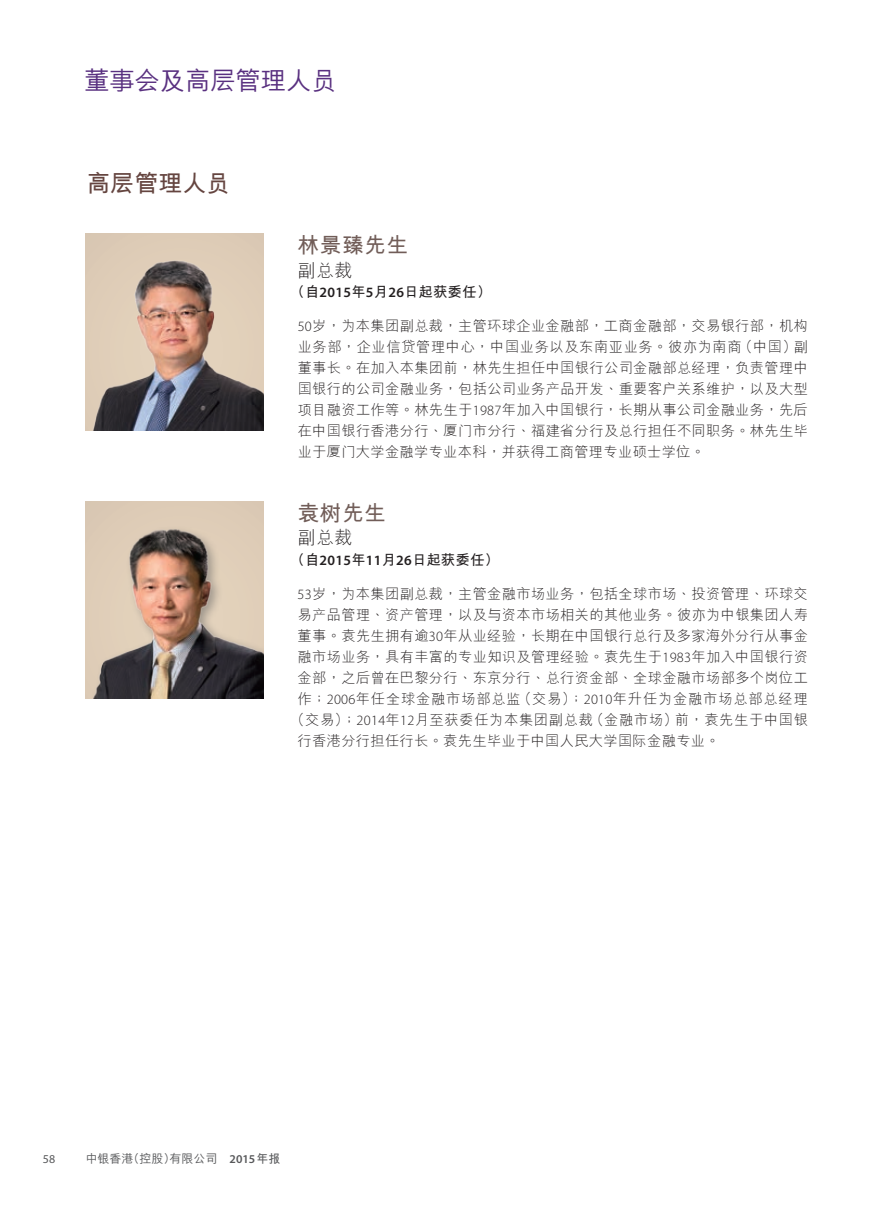
<style>
.page{position:relative;width:893px;height:1212px;background:#fff}
.page>*{position:absolute;margin:0;border:0;box-sizing:border-box;transform-origin:0 0}
.t1{font:500 25.5px "M Hei HKS";letter-spacing:-.01em;color:#593080}
.t2{font:700 24px "M Hei HKS";color:#654540}
.t3{font:700 21.75px "M Hei HKS";letter-spacing:.02em;color:#715d58}
.t4{font:300 18px "M Hei HKS";letter-spacing:.02em;color:#231f20}
.t5{font:300 14.25px/21px "M Hei HKS";letter-spacing:.025em;color:#231f20;text-align:justify}
.t6{font:300 14.25px "M Hei HKS";letter-spacing:.06em;color:#231f20}
.t7{font:300 14.25px "M Hei HKS";letter-spacing:.045em;color:#231f20}
.t8{font:700 14.25px "M Hei HKS";letter-spacing:.02em;color:#231f20}
.t9{font:500 12px "M Hei HKS";color:#57585a}
.t10{font:12px "Myriad Pro";color:#57585a}
.s1{font-family:"Myriad Pro";font-weight:600}
.s2{font-family:"Myriad Pro"}
.s3{font-weight:700}
</style>
<div class="page">
<div style="left:85px;top:502px;width:179px;height:196px;background:#ddcbb6"></div>
<img style="left:93px;top:529px;width:171px;height:169px">
<img style="left:85px;top:234px;width:179px;height:197px">
<h1 class="t1" style="left:84px;top:62px;width:254px">董事會及高層管理人員</h1>
<h2 class="t2" style="left:87px;top:165px;width:145px">高層管理人員</h2>
<h3 class="t3" style="left:298px;top:229px;width:112px">林景臻先生</h3>
<p class="t4" style="left:298px;top:257px;width:56px">副總裁</p>
<p class="t8" style="left:291px;top:282px;width:202px">（自<span class="s1">2015</span>年<span class="s1">5</span>月<span class="s1">26</span>日起獲委任）</p>
<p class="t5" style="left:298px;top:315px;width:512px"><span class="s2">50</span>歲，為本集團副總裁，主管環球企業金融部，工商金融部，交易銀行部，機構業務部，企業信貸管理中心，中國業務以及東南亞業務。彼亦為南商（中國）副董事長。在加入本集團前，林先生擔任中國銀行公司金融部總經理，負責管理中國銀行的公司金融業務，包括公司業務產品開發、重要客戶關係維護，以及大型項目融資工作等。林先生於<span class="s2">1987</span>年加入中國銀行，長期從事公司金融業務，先後在中國銀行香港分行、廈門市分行、福建省分行及總行擔任不同職務。林先生畢業於廈門大學金融學專業本科，並獲得工商管理專業碩士學位。</p>
<h3 class="t3" style="left:298px;top:497px;width:90px">袁樹先生</h3>
<p class="t4" style="left:298px;top:525px;width:56px">副總裁</p>
<p class="t8" style="left:291px;top:549px;width:210px">（自<span class="s1">2015</span>年<span class="s1">11</span>月<span class="s1">26</span>日起獲委任）</p>
<p class="t5" style="left:298px;top:582px;width:512px"><span class="s2">53</span>歲，為本集團副總裁，主管金融市場業務，包括全球市場、投資管理、環球交</p>
<p class="t5" style="left:298px;top:603px;width:512px">易產品管理、資產管理，以及與資本市場相關的其他業務。彼亦為中銀集團人壽</p>
<p class="t5" style="left:298px;top:624px;width:512px">董事。袁先生擁有逾<span class="s2">30</span>年從業經驗，長期在中國銀行總行及多家海外分行從事金</p>
<p class="t5" style="left:298px;top:645px;width:512px">融市場業務，具有豐富的專業知識及管理經驗。袁先生於<span class="s2">1983</span>年加入中國銀行資</p>
<p class="t5" style="left:298px;top:666px;width:512px">金部，之後曾在巴黎分行、東京分行、總行資金部、全球金融市場部多個崗位工</p>
<p class="t6" style="left:298px;top:688px;width:512px">作；<span class="s2">2006</span>年任全球金融市場部總監（交易）；<span class="s2">2010</span>年升任為金融市場總部總經理</p>
<p class="t7" style="left:291px;top:709px;width:519px">（交易）；<span class="s2">2014</span>年<span class="s2">12</span>月至獲委任為本集團副總裁（金融市場）前，袁先生於中國銀</p>
<p class="t5" style="left:298px;top:729px;width:424px">行香港分行擔任行長。袁先生畢業於中國人民大學國際金融專業。</p>
<p class="t10" style="left:43px;top:1151px;width:14px">58</p>
<p class="t9" style="left:86px;top:1150px;width:196px">中銀香港（控股）有限公司 <span class="s1">2015</span><span class="s3">年報</span></p>
</div>
